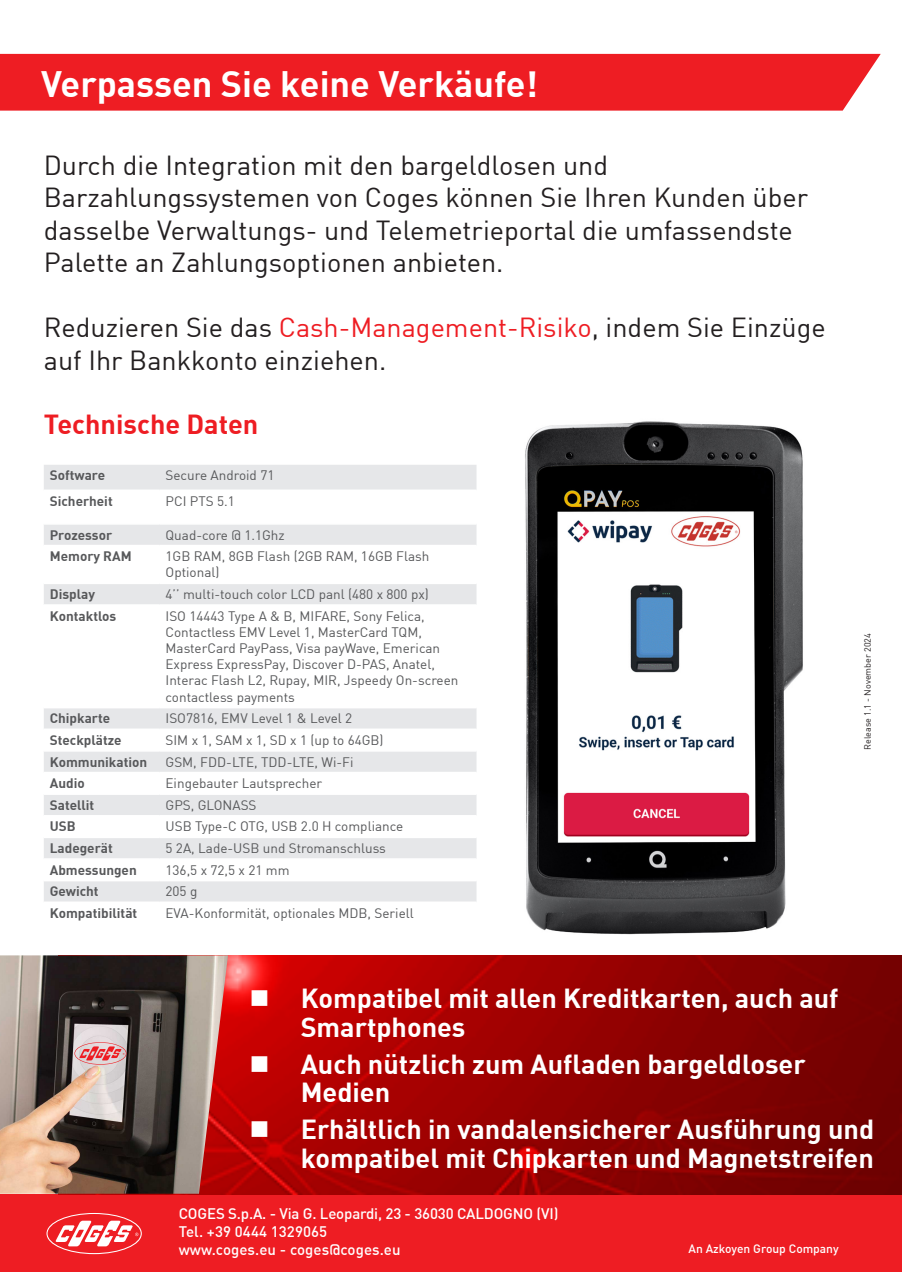
<style>
.page{position:relative;width:902px;height:1272px;background:#fff}
.page>*{position:absolute;margin:0;border:0;box-sizing:border-box;transform-origin:0 0}
.Didascalia{font:700 36px "DIN";color:#fff}
.Didascalia-2{font:27px/32.4px "DIN";color:#231f20}
.t1{font:700 27px/28.5px "DIN";color:#fff}
.Titolo{font:700 27px "DIN";color:#ee1d23}
.t2{font:500 15px/18px "DIN";letter-spacing:-.01em;color:#fff}
.Testo{font:13.5px/16.2px "DIN";color:#57585a}
.Testo-2{font:700 13.5px "DIN";color:#57585a}
.t3{font:500 12px "DIN";color:#fff}
.t4{font:9px "DIN";color:#231f20}
.s1{color:#ee1d23}
</style>
<div class="page">
<div style="left:0;top:1194px;width:901px;height:77px;background:#ee1d23"></div>
<svg style="left:46px;top:1213px;width:96px;height:40px"></svg>
<img style="left:476px;top:421px;width:327px;height:514px">
<img style="left:58px;top:955px;width:843px;height:239px">
<div style="left:0;top:54px;width:880px;height:57px;background:#ee1d23"></div>
<img style="left:0;top:955px;width:228px;height:238px">
<svg style="left:74px;top:1042px;width:52px;height:22px"></svg>
<div style="left:44px;top:465px;width:432px;height:24px;background:#e6e7e9"></div>
<svg style="left:44px;top:524px;width:432px;height:377px"></svg>
<hr style="left:44px;top:545px;width:115px;height:1px;background:#fff">
<hr style="left:159px;top:545px;width:317px;height:1px;background:#fff">
<hr style="left:44px;top:582px;width:115px;height:2px;background:#fff">
<hr style="left:159px;top:582px;width:317px;height:2px;background:#fff">
<hr style="left:44px;top:604px;width:115px;height:1px;background:#fff">
<hr style="left:159px;top:604px;width:317px;height:1px;background:#fff">
<hr style="left:44px;top:707px;width:115px;height:1px;background:#fff">
<hr style="left:159px;top:707px;width:317px;height:1px;background:#fff">
<hr style="left:44px;top:728px;width:115px;height:2px;background:#fff">
<hr style="left:159px;top:728px;width:317px;height:2px;background:#fff">
<hr style="left:44px;top:750px;width:115px;height:1px;background:#fff">
<hr style="left:159px;top:750px;width:317px;height:1px;background:#fff">
<hr style="left:44px;top:771px;width:115px;height:2px;background:#fff">
<hr style="left:159px;top:771px;width:317px;height:2px;background:#fff">
<hr style="left:44px;top:793px;width:115px;height:1px;background:#fff">
<hr style="left:159px;top:793px;width:317px;height:1px;background:#fff">
<hr style="left:44px;top:815px;width:115px;height:1px;background:#fff">
<hr style="left:159px;top:815px;width:317px;height:1px;background:#fff">
<hr style="left:44px;top:836px;width:115px;height:2px;background:#fff">
<hr style="left:159px;top:836px;width:317px;height:2px;background:#fff">
<hr style="left:44px;top:858px;width:115px;height:1px;background:#fff">
<hr style="left:159px;top:858px;width:317px;height:1px;background:#fff">
<hr style="left:44px;top:879px;width:115px;height:2px;background:#fff">
<hr style="left:159px;top:879px;width:317px;height:2px;background:#fff">
<svg style="left:252px;top:990px;width:15px;height:16px"></svg>
<svg style="left:252px;top:1055px;width:15px;height:16px"></svg>
<svg style="left:252px;top:1121px;width:15px;height:16px"></svg>
<p class="Didascalia" style="left:41px;top:61px;width:498px">Verpassen Sie keine Verkäufe!</p>
<p class="Didascalia-2" style="left:44px;top:149px;width:765px">Durch die Integration mit den bargeldlosen und Barzahlungssystemen von Coges können Sie Ihren Kunden über dasselbe Verwaltungs- und Telemetrieportal die umfassendste Palette an Zahlungsoptionen anbieten.</p>
<p class="Didascalia-2" style="left:44px;top:311px;width:783px">Reduzieren Sie das <span class="s1">Cash-Management-Risiko</span>, indem Sie Einzüge auf Ihr Bankkonto einziehen.</p>
<p class="Titolo" style="left:44px;top:406px;width:216px">Technische Daten</p>
<p class="Testo-2" style="left:50px;top:466px;width:57px">Software</p>
<p class="Testo" style="left:165px;top:467px;width:110px">Secure Android 71</p>
<p class="Testo-2" style="left:50px;top:492px;width:64px">Sicherheit</p>
<p class="Testo" style="left:165px;top:492px;width:71px">PCI PTS 5.1</p>
<p class="Testo-2" style="left:50px;top:526px;width:64px">Prozessor</p>
<p class="Testo" style="left:165px;top:526px;width:121px">Quad-core @ 1.1Ghz</p>
<p class="Testo-2" style="left:50px;top:547px;width:83px">Memory RAM</p>
<p class="Testo" style="left:165px;top:548px;width:265px">1GB RAM, 8GB Flash (2GB RAM, 16GB Flash<br>Optional)</p>
<p class="Testo-2" style="left:50px;top:585px;width:47px">Display</p>
<p class="Testo" style="left:165px;top:585px;width:265px">4’’ multi-touch color LCD panl (480 x 800 px)</p>
<p class="Testo-2" style="left:50px;top:607px;width:68px">Kontaktlos</p>
<p class="Testo" style="left:165px;top:607px;width:294px">ISO 14443 Type A &amp; B, MIFARE, Sony Felica, Contactless EMV Level 1, MasterCard TQM, MasterCard PayPass, Visa payWave, Emerican Express ExpressPay, Discover D-PAS, Anatel, Interac Flash L2, Rupay, MIR, Jspeedy On-screen contactless payments</p>
<p class="Testo-2" style="left:50px;top:709px;width:62px">Chipkarte</p>
<p class="Testo" style="left:165px;top:710px;width:188px">ISO7816, EMV Level 1 &amp; Level 2</p>
<p class="Testo-2" style="left:50px;top:731px;width:73px">Steckplätze</p>
<p class="Testo" style="left:165px;top:731px;width:219px">SIM x 1, SAM x 1, SD x 1 (up to 64GB)</p>
<p class="Testo-2" style="left:50px;top:752px;width:99px">Kommunikation</p>
<p class="Testo" style="left:165px;top:753px;width:189px">GSM, FDD-LTE, TDD-LTE, Wi-Fi</p>
<p class="Testo-2" style="left:50px;top:774px;width:36px">Audio</p>
<p class="Testo" style="left:165px;top:775px;width:158px">Eingebauter Lautsprecher</p>
<p class="Testo-2" style="left:50px;top:796px;width:46px">Satellit</p>
<p class="Testo" style="left:165px;top:796px;width:92px">GPS, GLONASS</p>
<p class="Testo-2" style="left:50px;top:817px;width:27px">USB</p>
<p class="Testo" style="left:165px;top:818px;width:239px">USB Type-C OTG, USB 2.0 H compliance</p>
<p class="Testo-2" style="left:50px;top:839px;width:64px">Ladegerät</p>
<p class="Testo" style="left:165px;top:839px;width:222px">5 2A, Lade-USB und Stromanschluss</p>
<p class="Testo-2" style="left:50px;top:860px;width:88px">Abmessungen</p>
<p class="Testo" style="left:165px;top:861px;width:125px">136,5 x 72,5 x 21 mm</p>
<p class="Testo-2" style="left:50px;top:882px;width:50px">Gewicht</p>
<p class="Testo" style="left:165px;top:883px;width:33px">205 g</p>
<p class="Testo-2" style="left:50px;top:904px;width:89px">Kompatibilität</p>
<p class="Testo" style="left:165px;top:904px;width:250px">EVA-Konformität, optionales MDB, Seriell</p>
<p class="t4" style="left:861px;top:749px;width:118px;rotate:-90deg">Release 1.1 - November 2024</p>
<p class="t1" style="left:300px;top:982px;width:539px">Kompatibel mit allen Kreditkarten, auch auf<br>Smartphones</p>
<p class="t1" style="left:300px;top:1048px;width:506px">Auch nützlich zum Aufladen bargeldloser<br>Medien</p>
<p class="t1" style="left:300px;top:1113px;width:575px">Erhältlich in vandalensicherer Ausführung und kompatibel mit Chipkarten und Magnetstreifen</p>
<p class="t2" style="left:179px;top:1203px;width:381px">COGES S.p.A. - Via G. Leopardi, 23 - 36030 CALDOGNO (VI)<br>Tel. +39 0444 1329065<br>www.coges.eu - coges@coges.eu</p>
<p class="t3" style="left:688px;top:1240px;width:152px">An Azkoyen Group Company</p>
</div>
